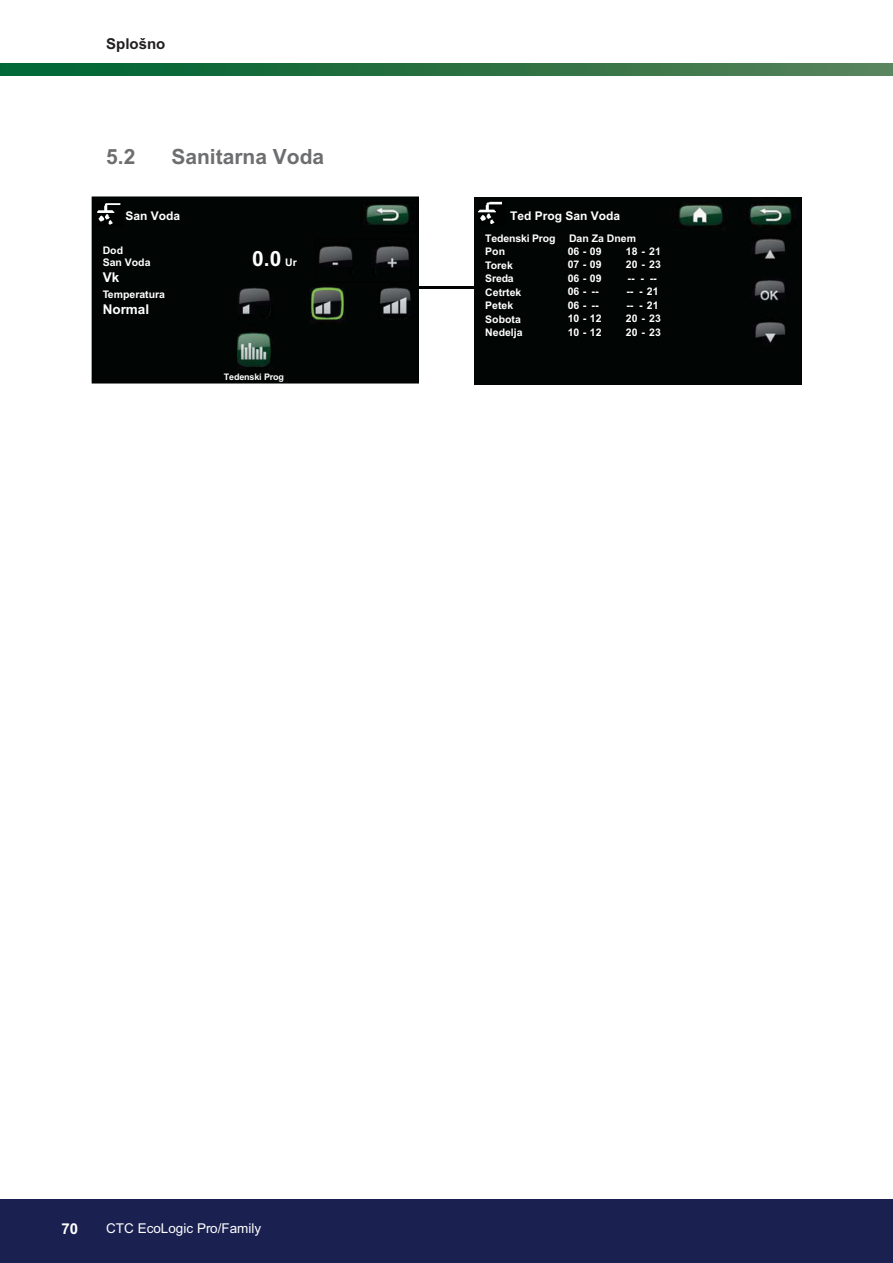
<style>
.page{position:relative;width:893px;height:1263px;background:#fff}
.page>*{position:absolute;margin:0;border:0;box-sizing:border-box;transform-origin:0 0}
.t1{font:700 21px "Arial";color:#6d6e70}
.t2{font:700 21px "Arial";color:#fff}
.t3{font:700 15px "Arial";color:#231f20}
.t4{font:700 15px "Arial";color:#fff}
.t5{font:13.5px "Arial";color:#fff}
.t6{font:700 13.5px "Arial";color:#fff}
.t7{font:700 12px "Arial";color:#fff}
.t8{font:700 10.5px/13.5px "Arial";color:#fff}
.t9{font:700 9px "Arial";letter-spacing:-.015em;color:#fff}
.s1{font-size:10.5px}
</style>
<div class="page">
<div style="left:0;top:1199px;width:893px;height:64px;background:#1a2151"></div>
<svg style="left:0;top:64px;width:893px;height:11px;background:#297143"></svg>
<hr style="left:416px;top:286px;width:79px;height:3px;background:#010202">
<div style="left:474px;top:197px;width:327px;height:187px;background:#010504"></div>
<div style="left:478px;top:202px;width:26px;height:23px;background:#010202"></div>
<svg style="left:478px;top:202px;width:24px;height:22px"></svg>
<svg style="left:92px;top:196px;width:327px;height:188px;background:#070c0a"></svg>
<img style="left:364px;top:205px;width:50px;height:25px">
<div style="left:361px;top:202px;width:56px;height:31px;border:2px solid #010202"></div>
<img style="left:318px;top:241px;width:91px;height:39px">
<div style="left:315px;top:238px;width:97px;height:45px;border:2px solid #010202"></div>
<svg style="left:99px;top:205px;width:21px;height:18px"></svg>
<div style="left:96px;top:202px;width:27px;height:24px;border:2px solid #010202"></div>
<h2 class="t3" style="left:106px;top:38px;width:61px">Splošno</h2>
<h1 class="t1" style="left:106px;top:149px;width:31px">5.2</h1>
<h1 class="t1" style="left:171px;top:149px;width:154px">Sanitarna Voda</h1>
<p class="t7" style="left:125px;top:211px;width:56px">San Voda</p>
<p class="t7" style="left:510px;top:211px;width:111px">Ted Prog San Voda</p>
<p class="t8" style="left:103px;top:246px;width:49px;line-height:12px">Dod<br>San Voda</p>
<h1 class="t2" style="left:252px;top:251px;width:46px">0.0 <span class="s1">Ur</span></h1>
<p class="t6" style="left:103px;top:273px;width:18px">Vk</p>
<p class="t8" style="left:103px;top:289px;width:64px">Temperatura</p>
<p class="t6" style="left:103px;top:305px;width:48px">Normal</p>
<p class="t8" style="left:485px;top:232px;width:72px">Tedenski Prog</p>
<p class="t8" style="left:569px;top:232px;width:69px">Dan Za Dnem</p>
<p class="t8" style="left:485px;top:246px;width:39px">Pon<br>Torek<br>Sreda<br>Cetrtek<br>Petek<br>Sobota<br>Nedelja</p>
<p class="t8" style="left:568px;top:246px;width:35px">06 - 09</p>
<p class="t8" style="left:626px;top:246px;width:37px">18 - 21</p>
<p class="t8" style="left:568px;top:259px;width:35px">07 - 09</p>
<p class="t8" style="left:626px;top:259px;width:37px">20 - 23</p>
<p class="t8" style="left:568px;top:273px;width:35px">06 - 09</p>
<p class="t8" style="left:627px;top:273px;width:31px">-- - --</p>
<p class="t8" style="left:568px;top:286px;width:32px">06 - --</p>
<p class="t8" style="left:626px;top:286px;width:34px">-- - 21</p>
<p class="t8" style="left:568px;top:300px;width:32px">06 - --</p>
<p class="t8" style="left:626px;top:300px;width:34px">-- - 21</p>
<p class="t8" style="left:568px;top:313px;width:35px">10 - 12</p>
<p class="t8" style="left:626px;top:313px;width:37px">20 - 23</p>
<p class="t8" style="left:568px;top:327px;width:35px">10 - 12</p>
<p class="t8" style="left:626px;top:327px;width:37px">20 - 23</p>
<p class="t9" style="left:224px;top:373px;width:62px">Tedenski Prog</p>
<h2 class="t4" style="left:62px;top:1224px;width:18px">70</h2>
<p class="t5" style="left:106px;top:1224px;width:157px">CTC EcoLogic Pro/Family</p>
</div>
